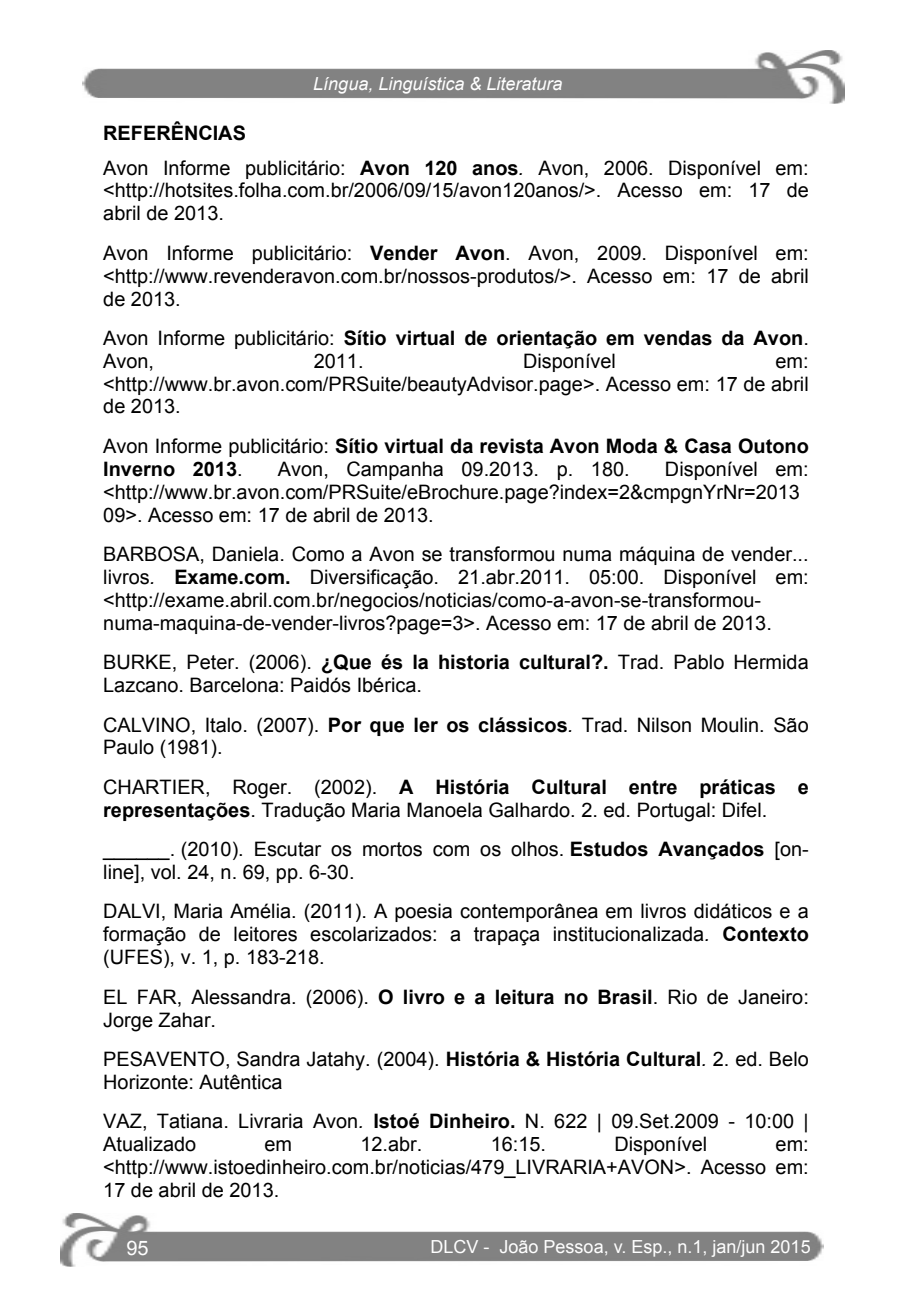
<style>
.page{position:relative;width:908px;height:1304px;background:#fff}
.page>*{position:absolute;margin:0;border:0;box-sizing:border-box;transform-origin:0 0}
.t1{font:20px "Arial";color:#fff}
.t2{font:19.8px/22.8px "Arial";color:#000}
.t3{font:700 19.8px/22.6px "Arial";color:#000}
.t4{font:18px "Arial";color:#fff}
.t5{font:italic 18px "Arial";color:#fff}
.s1{font-weight:700}
.s2{font-style:italic}
.s3{font-weight:400}
</style>
<div class="page">
<img style="left:60px;top:1214px;width:763px;height:53px">
<img style="left:82px;top:51px;width:761px;height:53px">
<p class="t5" style="left:313px;top:72px;width:251px">Língua, Linguística &amp; Literatura</p>
<p class="t2" style="left:103px;top:116px;width:706px;line-height:34.6px"><span class="s1">REFERÊNCIAS<br></span>Avon Informe publicitário: <span class="s1">Avon 120 anos</span><span class="s2">.</span> Avon, 2006. Disponível em:</p>
<p class="t2" style="left:103px;top:179px;width:706px">&lt;http://hotsites.folha.com.br/2006/09/15/avon120anos/&gt;. Acesso em: 17 de abril de 2013.</p>
<p class="t2" style="left:103px;top:242px;width:706px;text-align:justify">Avon Informe publicitário: <span class="s1">Vender Avon</span>. Avon, 2009. Disponível em: &lt;http://www.revenderavon.com.br/nossos-produtos/&gt;. Acesso em: 17 de abril de 2013.</p>
<p class="t3" style="left:103px;top:327px;width:706px"><span class="s3">Avon Informe publicitário:</span> Sítio virtual de orientação em vendas da Avon<span class="s3">.<br>Avon,</span></p>
<p class="t2" style="left:313px;top:350px;width:51px">2011.</p>
<p class="t2" style="left:523px;top:350px;width:94px">Disponível</p>
<p class="t2" style="left:103px;top:350px;width:706px;text-align:justify;text-indent:672px">em: &lt;http://www.br.avon.com/PRSuite/beautyAdvisor.page&gt;. Acesso em: 17 de abril de 2013.</p>
<p class="t3" style="left:103px;top:436px;width:706px"><span class="s3">Avon Informe publicitário:</span> Sítio virtual da revista Avon Moda &amp; Casa Outono<br>Inverno 2013<span class="s3">.</span></p>
<p class="t2" style="left:278px;top:458px;width:353px">Avon, Campanha 09.2013. p. 180.</p>
<p class="t2" style="left:103px;top:458px;width:706px;text-indent:561px">Disponível em: &lt;http://www.br.avon.com/PRSuite/eBrochure.page?index=2&amp;cmpgnYrNr=2013<br>09&gt;. Acesso em: 17 de abril de 2013.</p>
<p class="t2" style="left:103px;top:543px;width:706px">BARBOSA, Daniela. Como a Avon se transformou numa máquina de vender... livros<span class="s2">.</span> <span class="s1">Exame.com.</span> Diversificação. 21.abr.2011. 05:00. Disponível em: &lt;http://exame.abril.com.br/negocios/noticias/como-a-avon-se-transformou&shy;numa-maquina-de-vender-livros?page=3&gt;. Acesso em: 17 de abril de 2013.</p>
<p class="t2" style="left:103px;top:651px;width:706px">BURKE, Peter. (2006). <span class="s1">¿Que és la historia cultural?.</span> Trad. Pablo Hermida<br>Lazcano. Barcelona: Paidós Ibérica.</p>
<p class="t2" style="left:103px;top:714px;width:706px">CALVINO, Italo. (2007). <span class="s1">Por que ler os clássicos</span><span class="s2">.</span> Trad. Nilson Moulin. São<br>Paulo (1981).</p>
<p class="t2" style="left:103px;top:776px;width:706px">CHARTIER, Roger. (2002). <span class="s1">A História Cultural entre práticas e representações</span>. Tradução Maria Manoela Galhardo. 2. ed. Portugal: Difel.</p>
<p class="t2" style="left:103px;top:838px;width:706px">______. (2010). Escutar os mortos com os olhos. <span class="s1">Estudos Avançados</span> [on&shy;line], vol. 24, n. 69, pp. 6-30.</p>
<p class="t2" style="left:103px;top:900px;width:706px;text-align:justify">DALVI, Maria Amélia. (2011). A poesia contemporânea em livros didáticos e a formação de leitores escolarizados: a trapaça institucionalizada<span class="s2">.</span> <span class="s1">Contexto </span>(UFES), v. 1, p. 183-218.</p>
<p class="t2" style="left:103px;top:986px;width:706px">EL FAR, Alessandra. (2006). <span class="s1">O livro e a leitura no Brasil</span>. Rio de Janeiro:<br>Jorge Zahar.</p>
<p class="t2" style="left:103px;top:1048px;width:706px">PESAVENTO, Sandra Jatahy. (2004). <span class="s1">História &amp; História Cultural</span><span class="s2">.</span> 2. ed. Belo<br>Horizonte: Autêntica</p>
<p class="t2" style="left:103px;top:1110px;width:706px">VAZ, Tatiana. Livraria Avon<span class="s2">.</span> <span class="s1">Istoé Dinheiro.</span> N. 622 | 09.Set.2009 - 10:00 |<br>Atualizado</p>
<p class="t2" style="left:264px;top:1133px;width:29px">em</p>
<p class="t2" style="left:360px;top:1133px;width:63px">12.abr.</p>
<p class="t2" style="left:490px;top:1133px;width:57px">16:15.</p>
<p class="t2" style="left:614px;top:1133px;width:94px">Disponível</p>
<p class="t2" style="left:103px;top:1133px;width:706px;text-align:justify;text-indent:672px">em: &lt;http://www.istoedinheiro.com.br/noticias/479_LIVRARIA+AVON&gt;. Acesso em:<br>17 de abril de 2013.</p>
<p class="t1" style="left:126px;top:1234px;width:24px">95</p>
<p class="t4" style="left:430px;top:1235px;width:381px">DLCV - João Pessoa, v. Esp., n.1, jan/jun 2015</p>
</div>
